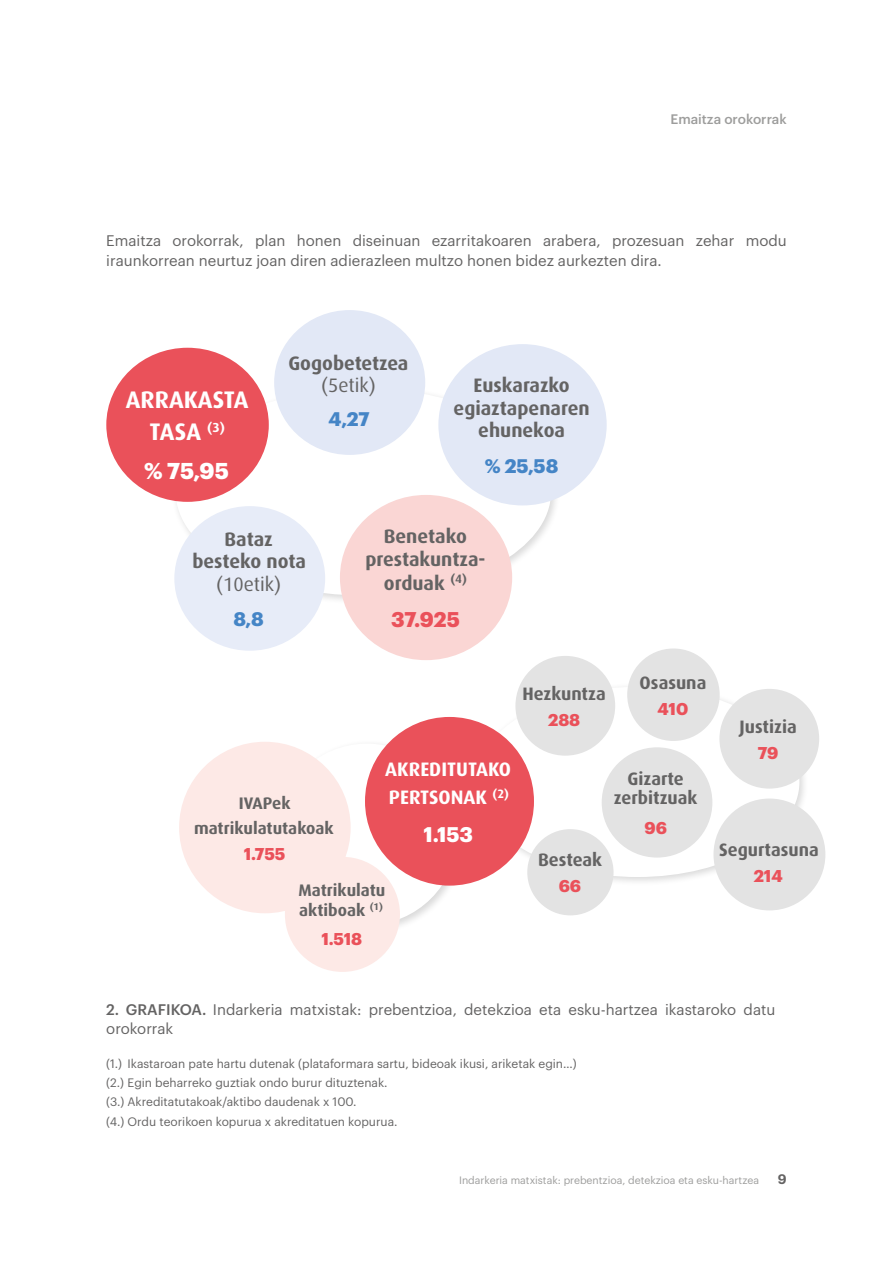
<style>
.page{position:relative;width:893px;height:1263px;background:#fff}
.page>*{position:absolute;margin:0;border:0;box-sizing:border-box;transform-origin:0 0}
.t1{font:700 24px/31.5px "Dax";color:#fff;text-align:center}
.t2{font:700 22.5px "Graphik";color:#fff}
.t3{font:700 20.85px "Graphik";color:#ea515a}
.t4{font:700 20.7px "Graphik";color:#fff}
.t5{font:700 19.5px/22.5px "Dax";color:#646363;text-align:center}
.t6{font:700 19.5px/28.5px "Dax";color:#fff}
.t7{font:19.5px "Dax";color:#646363}
.t8{font:700 19.2px "Graphik";color:#4585c6}
.t9{font:700 18px/19.8px "Dax";color:#646363;text-align:center}
.t10{font:700 16.8px/25px "Dax";color:#646363;text-align:center}
.t11{font:700 16.8px "Graphik";letter-spacing:-.005em;color:#ea515a}
.t12{font:15px/19.5px "Graphik";color:#646363}
.t13{font:500 13.5px "Graphik";color:#9d9d9c}
.t14{font:600 13.5px "Graphik";color:#646363}
.t15{font:12px/19.2px "Graphik";color:#646363}
.t16{font:10.5px "Graphik";color:#9d9d9c}
.s1{font-weight:500}
</style>
<div class="page">
<div style="left:172px;top:385px;width:389px;height:220px;background:#000;opacity:.15"></div>
<div style="left:176px;top:388px;width:375px;height:207px;background:#fff;border-radius:50%"></div>
<div style="left:174px;top:506px;width:151px;height:145px;background:#e7ecf8;border-radius:50%"></div>
<div style="left:340px;top:495px;width:172px;height:165px;background:#fad6d4;border-radius:50%"></div>
<div style="left:106px;top:348px;width:163px;height:154px;background:#ea515a;border-radius:50%"></div>
<div style="left:438px;top:344px;width:169px;height:161px;background:#e2e8f6;border-radius:50%"></div>
<div style="left:274px;top:310px;width:151px;height:145px;background:#e2e8f6;border-radius:50%"></div>
<div style="left:472px;top:683px;width:336px;height:203px;background:#000;opacity:.15"></div>
<div style="left:476px;top:687px;width:323px;height:190px;background:#fff;border-radius:50%"></div>
<div style="left:515px;top:656px;width:100px;height:100px;background:#e3e3e3;border-radius:50%"></div>
<div style="left:627px;top:648px;width:93px;height:93px;background:#e3e3e3;border-radius:50%"></div>
<div style="left:602px;top:747px;width:110px;height:110px;background:#e3e3e3;border-radius:50%"></div>
<div style="left:719px;top:689px;width:100px;height:100px;background:#e3e3e3;border-radius:50%"></div>
<div style="left:713px;top:798px;width:112px;height:112px;background:#e3e3e3;border-radius:50%"></div>
<div style="left:527px;top:829px;width:86px;height:86px;background:#e3e3e3;border-radius:50%"></div>
<div style="left:273px;top:740px;width:195px;height:195px;background:#000;opacity:.15"></div>
<div style="left:276px;top:744px;width:182px;height:181px;background:#fff;border-radius:50%"></div>
<div style="left:179px;top:742px;width:172px;height:171px;background:#fde9e6;border-radius:50%"></div>
<div style="left:285px;top:857px;width:115px;height:115px;background:#fde9e6;border-radius:50%"></div>
<div style="left:365px;top:717px;width:169px;height:169px;background:#ea515a;border-radius:50%"></div>
<p class="t13" style="left:670px;top:109px;width:118px">Emaitza orokorrak</p>
<p class="t12" style="left:106px;top:230px;width:682px">Emaitza orokorrak, plan honen diseinuan ezarritakoaren arabera, prozesuan zehar modu iraunkorrean neurtuz joan diren adierazleen multzo honen bidez aurkezten dira.</p>
<h1 class="t1" style="left:126px;top:384px;width:124px">ARRAKASTA<br>TASA <sup>(3)</sup></h1>
<h2 class="t2" style="left:144px;top:453px;width:86px">% 75,95</h2>
<h3 class="t5" style="left:288px;top:352px;width:122px">Gogobetetzea</h3>
<h3 class="t7" style="left:321px;top:375px;width:56px">(5etik)</h3>
<p class="t8" style="left:329px;top:404px;width:43px">4,27</p>
<h3 class="t5" style="left:454px;top:374px;width:138px">Euskarazko egiaztapenaren ehunekoa</h3>
<p class="t8" style="left:485px;top:451px;width:75px">% 25,58</p>
<h3 class="t5" style="left:192px;top:528px;width:115px">Bataz besteko nota</h3>
<h3 class="t7" style="left:216px;top:573px;width:67px">(10etik)</h3>
<p class="t8" style="left:233px;top:604px;width:32px">8,8</p>
<h3 class="t5" style="left:365px;top:525px;width:122px;line-height:23.2px">Benetako prestakuntza&shy;orduak <sup>(4)</sup></h3>
<h3 class="t3" style="left:391px;top:604px;width:70px">37.925</h3>
<p class="t9" style="left:523px;top:684px;width:85px">Hezkuntza</p>
<p class="t11" style="left:548px;top:707px;width:34px">288</p>
<p class="t9" style="left:639px;top:673px;width:68px">Osasuna</p>
<p class="t11" style="left:657px;top:696px;width:32px">410</p>
<h3 class="t6" style="left:385px;top:755px;width:127px">AKREDITUTAKO<br>PERTSONAK <sup>(2)</sup></h3>
<h3 class="t4" style="left:424px;top:818px;width:51px">1.153</h3>
<p class="t10" style="left:194px;top:790px;width:141px">IVAPek matrikulatutakoak</p>
<p class="t11" style="left:244px;top:840px;width:43px">1.755</p>
<p class="t10" style="left:298px;top:881px;width:88px;line-height:19.4px;text-align:left">Matrikulatu aktiboak <sup>(1)</sup></p>
<p class="t11" style="left:321px;top:926px;width:42px">1.518</p>
<p class="t9" style="left:538px;top:850px;width:65px">Besteak</p>
<p class="t11" style="left:559px;top:873px;width:24px">66</p>
<p class="t9" style="left:614px;top:769px;width:85px">Gizarte zerbitzuak</p>
<p class="t11" style="left:644px;top:815px;width:24px">96</p>
<p class="t9" style="left:739px;top:717px;width:59px">Justizia</p>
<p class="t11" style="left:758px;top:740px;width:22px">79</p>
<p class="t9" style="left:719px;top:839px;width:101px">Segurtasuna</p>
<p class="t11" style="left:754px;top:862px;width:31px">214</p>
<p class="t12" style="left:106px;top:998px;width:670px"><span class="s1">2. GRAFIKOA.</span> Indarkeria matxistak: prebentzioa, detekzioa eta esku-hartzea ikastaroko datu orokorrak</p>
<p class="t15" style="left:106px;top:1053px;width:472px">(1.) Ikastaroan pate hartu dutenak (plataformara sartu, bideoak ikusi, ariketak egin…) (2.) Egin beharreko guztiak ondo burur dituztenak.<br>(3.) Akreditatutakoak/aktibo daudenak x 100.<br>(4.) Ordu teorikoen kopurua x akreditatuen kopurua.</p>
<p class="t16" style="left:459px;top:1172px;width:301px">Indarkeria matxistak: prebentzioa, detekzioa eta esku-hartzea</p>
<p class="t14" style="left:778px;top:1169px;width:10px">9</p>
</div>
